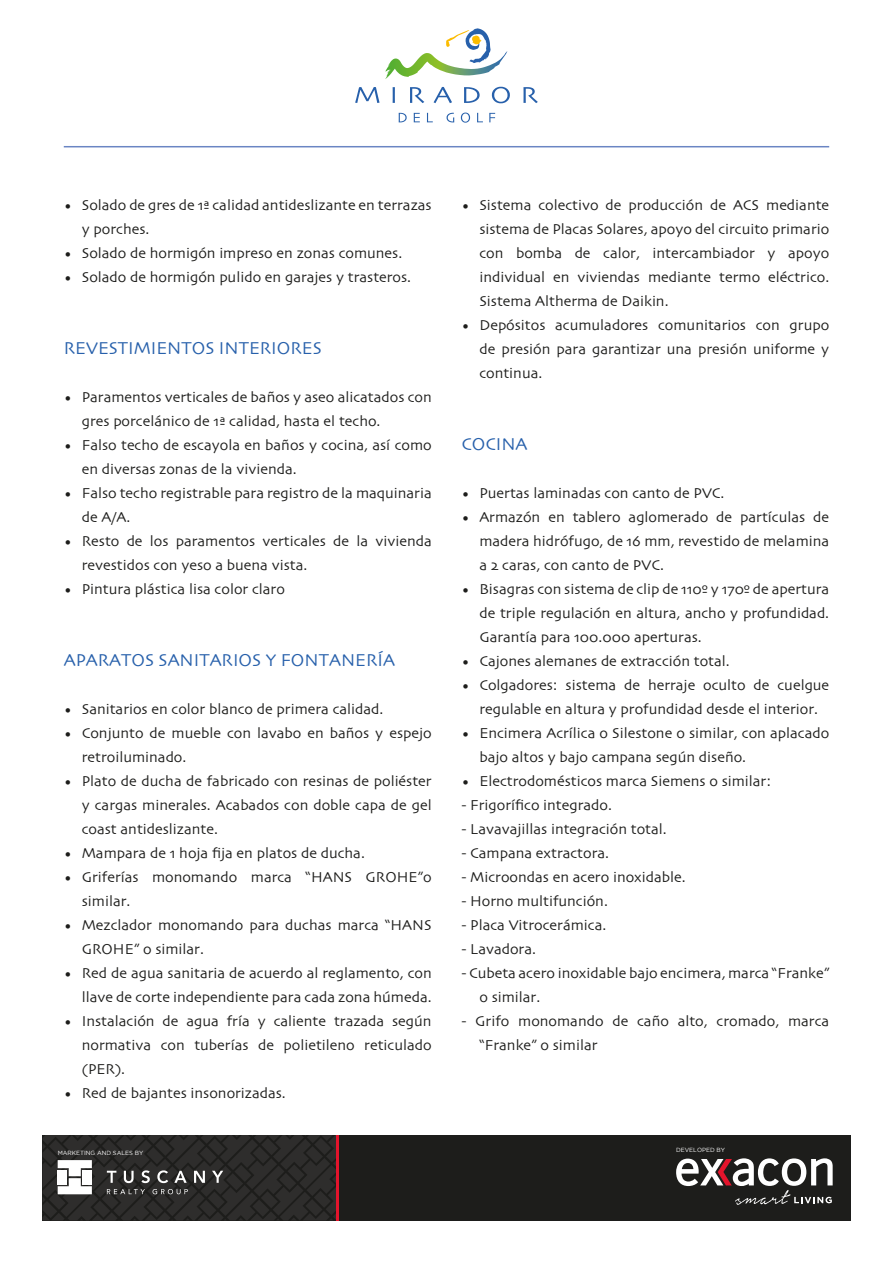
<style>
.page{position:relative;width:893px;height:1263px;background:#fff}
.page>*{position:absolute;margin:0;border:0;box-sizing:border-box;transform-origin:0 0}
.t1{font:18px "Skia";color:#2760ab}
.t2{font:15px/24px "Skia";color:#1d1d1b}
.t3{font:6px "Gotham";color:#fff}
</style>
<div class="page">
<svg style="left:43px;top:1135px;width:293px;height:85px;background:#353533"></svg>
<div style="left:58px;top:1170px;width:9px;height:14px;background:#fff"></div>
<div style="left:336px;top:1135px;width:514px;height:85px;background:#1d1d1b"></div>
<hr style="left:336px;top:1135px;width:2px;height:85px;background:#e4142c">
<svg style="left:676px;top:1158px;width:157px;height:47px"></svg>
<hr style="left:64px;top:146px;width:765px;height:1px;background:#6a85c3">
<svg style="left:385px;top:28px;width:122px;height:51px"></svg>
<svg style="left:355px;top:87px;width:183px;height:16px"></svg>
<svg style="left:399px;top:113px;width:96px;height:10px"></svg>
<p class="t2" style="left:82px;top:194px;width:351px;text-indent:-18px">• Solado de gres de 1ª calidad antideslizante en terrazas y porches.</p>
<p class="t2" style="left:64px;top:242px;width:340px">• Solado de hormigón impreso en zonas comunes.</p>
<p class="t2" style="left:64px;top:266px;width:349px">• Solado de hormigón pulido en garajes y trasteros.</p>
<p class="t1" style="left:64px;top:337px;width:260px">REVESTIMIENTOS INTERIORES</p>
<p class="t2" style="left:82px;top:386px;width:351px;text-indent:-18px">• Paramentos verticales de baños y aseo alicatados con gres porcelánico de 1ª calidad, hasta el techo.</p>
<p class="t2" style="left:82px;top:434px;width:351px;text-indent:-18px">• Falso techo de escayola en baños y cocina, así como en diversas zonas de la vivienda.</p>
<p class="t2" style="left:82px;top:482px;width:351px;text-indent:-18px">• Falso techo registrable para registro de la maquinaria de A/A.</p>
<p class="t2" style="left:82px;top:530px;width:351px;text-indent:-18px">• Resto de los paramentos verticales de la vivienda revestidos con yeso a buena vista.</p>
<p class="t2" style="left:64px;top:578px;width:223px">• Pintura plástica lisa color claro</p>
<p class="t1" style="left:64px;top:649px;width:333px">APARATOS SANITARIOS Y FONTANERÍA</p>
<p class="t2" style="left:64px;top:698px;width:321px">• Sanitarios en color blanco de primera calidad.</p>
<p class="t2" style="left:82px;top:722px;width:351px;text-indent:-18px">• Conjunto de mueble con lavabo en baños y espejo retroiluminado.</p>
<p class="t2" style="left:82px;top:770px;width:351px;text-align:justify;text-indent:-18px">• Plato de ducha de fabricado con resinas de poliéster y cargas minerales. Acabados con doble capa de gel coast antideslizante.</p>
<p class="t2" style="left:64px;top:842px;width:303px">• Mampara de 1 hoja fija en platos de ducha.</p>
<p class="t2" style="left:82px;top:866px;width:351px;text-indent:-18px">• Griferías monomando marca “HANS GROHE”o similar.</p>
<p class="t2" style="left:82px;top:914px;width:351px;text-indent:-18px">• Mezclador monomando para duchas marca “HANS<br>GROHE” o similar.</p>
<p class="t2" style="left:64px;top:962px;width:369px;text-align:right">• Red de agua sanitaria de acuerdo al reglamento, con llave de corte independiente para cada zona húmeda.</p>
<p class="t2" style="left:82px;top:1010px;width:351px;text-align:justify;text-indent:-18px">• Instalación de agua fría y caliente trazada según normativa con tuberías de polietileno reticulado (PER).</p>
<p class="t2" style="left:64px;top:1082px;width:224px">• Red de bajantes insonorizadas.</p>
<p class="t3" style="left:58px;top:1149px;width:87px">MARKETING AND SALES BY</p>
<p class="t2" style="left:479px;top:194px;width:351px;text-align:justify;text-indent:-18px">• Sistema colectivo de producción de ACS mediante sistema de Placas Solares, apoyo del circuito primario con bomba de calor, intercambiador y apoyo individual en viviendas mediante termo eléctrico.<br>Sistema Altherma de Daikin.</p>
<p class="t2" style="left:479px;top:314px;width:351px;text-align:justify;text-indent:-18px">• Depósitos acumuladores comunitarios con grupo de presión para garantizar una presión uniforme y continua.</p>
<p class="t1" style="left:461px;top:433px;width:68px">COCINA</p>
<p class="t2" style="left:461px;top:482px;width:265px">• Puertas laminadas con canto de PVC.</p>
<p class="t2" style="left:479px;top:506px;width:351px;text-align:justify;text-indent:-18px">• Armazón en tablero aglomerado de partículas de madera hidrófugo, de 16 mm, revestido de melamina a 2 caras, con canto de PVC.</p>
<p class="t2" style="left:479px;top:578px;width:351px;text-align:justify;text-indent:-18px">• Bisagras con sistema de clip de 110º y 170º de apertura de triple regulación en altura, ancho y profundidad.<br>Garantía para 100.000 aperturas.</p>
<p class="t2" style="left:461px;top:650px;width:270px">• Cajones alemanes de extracción total.</p>
<p class="t2" style="left:461px;top:674px;width:369px;text-align:center">• Colgadores: sistema de herraje oculto de cuelgue regulable en altura y profundidad desde el interior.</p>
<p class="t2" style="left:479px;top:722px;width:351px;text-indent:-18px">• Encimera Acrílica o Silestone o similar, con aplacado bajo altos y bajo campana según diseño.</p>
<p class="t2" style="left:461px;top:770px;width:311px">• Electrodomésticos marca Siemens o similar:</p>
<p class="t2" style="left:461px;top:794px;width:152px">- Frigorífico integrado.</p>
<p class="t2" style="left:461px;top:818px;width:207px">- Lavavajillas integración total.</p>
<p class="t2" style="left:461px;top:842px;width:149px">- Campana extractora.</p>
<p class="t2" style="left:461px;top:866px;width:226px">- Microondas en acero inoxidable.</p>
<p class="t2" style="left:461px;top:890px;width:148px">- Horno multifunción.</p>
<p class="t2" style="left:461px;top:914px;width:146px">- Placa Vitrocerámica.</p>
<p class="t2" style="left:461px;top:938px;width:76px">- Lavadora.</p>
<p class="t2" style="left:479px;top:962px;width:351px;text-indent:-18px">- Cubeta acero inoxidable bajo encimera, marca “Franke” o similar.</p>
<p class="t2" style="left:479px;top:1010px;width:351px;text-indent:-18px">- Grifo monomando de caño alto, cromado, marca “Franke” o similar</p>
<p class="t3" style="left:676px;top:1146px;width:51px">DEVELOPED BY</p>
</div>
